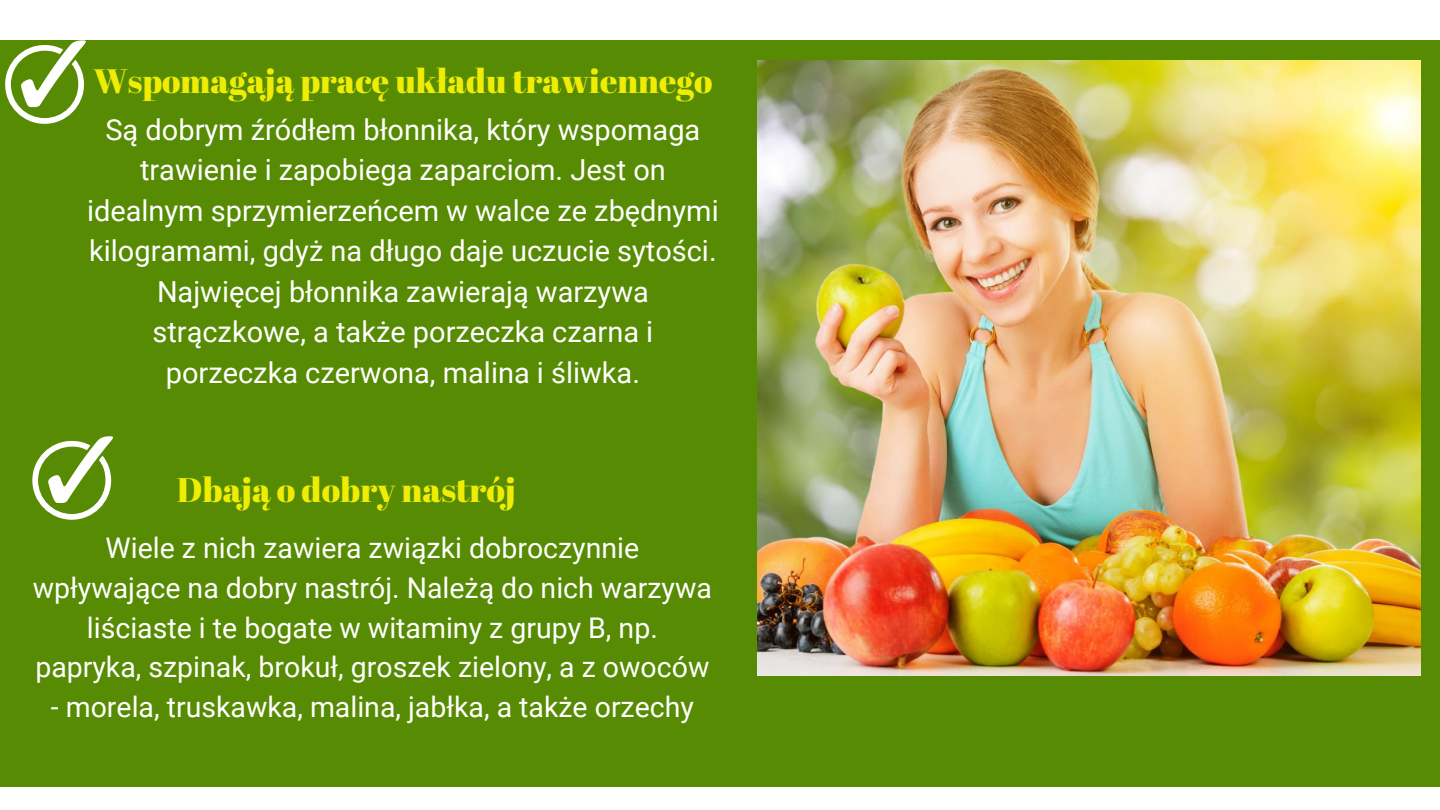
<style>
.page{position:relative;width:1440px;height:810px;background:#fff}
.page>*{position:absolute;margin:0;border:0;box-sizing:border-box;transform-origin:0 0}
.t1{font:34.1px "Abril Fatface";color:#efed06}
.t2{font:33.8px "Abril Fatface";color:#efed06}
.t3{font:29px/40.5px "Roboto";color:#fff;text-align:center}
.t4{font:28.5px/39.8px "Roboto";color:#fff;text-align:center}
</style>
<div class="page">
<div style="left:0;top:40px;width:1440px;height:747px;background:#578b03"></div>
<svg style="left:5px;top:40px;width:81px;height:84px"></svg>
<svg style="left:32px;top:436px;width:81px;height:84px"></svg>
<img style="left:757px;top:61px;width:663px;height:614px">
<p class="t2" style="left:93px;top:57px;width:621px">Wspomagają pracę układu trawiennego</p>
<p class="t3" style="left:87px;top:110px;width:633px">Są dobrym źródłem błonnika, który wspomaga trawienie i zapobiega zaparciom. Jest on idealnym sprzymierzeńcem w walce ze zbędnymi kilogramami, gdyż na długo daje uczucie sytości.<br>Najwięcej błonnika zawierają warzywa strączkowe, a także porzeczka czarna i porzeczka czerwona, malina i śliwka.</p>
<p class="t1" style="left:177px;top:466px;width:340px">Dbają o dobry nastrój</p>
<h1 class="t4" style="left:33px;top:529px;width:681px">Wiele z nich zawiera związki dobroczynnie wpływające na dobry nastrój. Należą do nich warzywa liściaste i te bogate w witaminy z grupy B, np. papryka, szpinak, brokuł, groszek zielony, a z owoców</h1>
<h1 class="t4" style="left:51px;top:688px;width:645px">- morela, truskawka, malina, jabłka, a także orzechy</h1>
</div>
